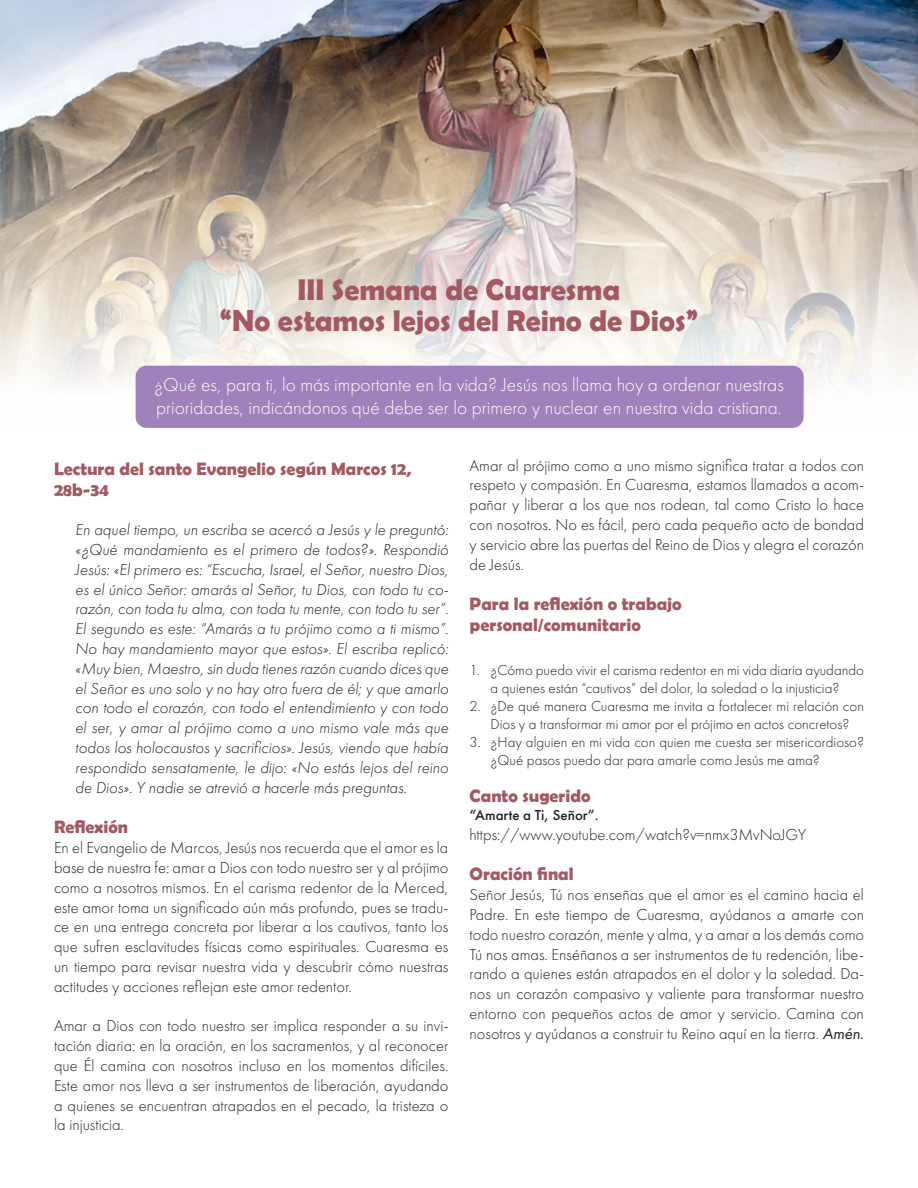
<style>
.page{position:relative;width:918px;height:1188px;background:#fff}
.page>*{position:absolute;margin:0;border:0;box-sizing:border-box;transform-origin:0 0}
.Titulo_numerico{font:700 30px "Berlin Sans FB Demi";color:#a35962}
.texto_bibico{font:300 19.5px/23.4px "Futura PT";color:#fff}
.Titulitos{font:700 18px/21px "Berlin Sans FB Demi";color:#a35962}
.Bloque_texto{font:300 16.5px/19.8px "Futura PT";color:#231f20;text-align:justify}
.texto_bibico-2{font:italic 300 16.5px/19.8px "Futura PT";color:#231f20;text-align:justify}
.Texto_tabulado{font:300 15px/18px "Futura PT";color:#231f20;text-align:center}
.Titulitos-2{font:500 15px "Futura PT";color:#231f20}
.s1{font-weight:400;font-style:italic}
</style>
<div class="page">
<img style="left:0;top:0;width:918px;height:428px">
<div style="left:136px;top:366px;width:668px;height:62px;background:#9f81bb;border-radius:11px"></div>
<p class="Titulo_numerico" style="left:298px;top:272px;width:324px">III Semana de Cuaresma</p>
<p class="Titulo_numerico" style="left:220px;top:304px;width:480px">“No estamos lejos del Reino de Dios”</p>
<p class="texto_bibico" style="left:154px;top:373px;width:631px">¿Qué es, para ti, lo más importante en la vida? Jesús nos llama hoy a ordenar nuestras prioridades, indicándonos qué debe ser lo primero y nuclear en nuestra vida cristiana.</p>
<p class="Titulitos" style="left:54px;top:458px;width:359px">Lectura del santo Evangelio según Marcos 12,<br>28b-34</p>
<p class="texto_bibico-2" style="left:75px;top:520px;width:375px">En aquel tiempo, un escriba se acercó a Jesús y le preguntó: «¿Qué mandamiento es el primero de todos?». Respondió Jesús: «El primero es: “Escucha, Israel, el Señor, nuestro Dios, es el único Señor: amarás al Señor, tu Dios, con todo tu co&shy;razón, con toda tu alma, con toda tu mente, con todo tu ser”.<br>El segundo es este: “Amarás a tu prójimo como a ti mismo”.<br>No hay mandamiento mayor que estos». El escriba replicó: «Muy bien, Maestro, sin duda tienes razón cuando dices que el Señor es uno solo y no hay otro fuera de él; y que amarlo con todo el corazón, con todo el entendimiento y con todo el ser, y amar al prójimo como a uno mismo vale más que todos los holocaustos y sacrificios». Jesús, viendo que había respondido sensatamente, le dijo: «No estás lejos del reino de Dios». Y nadie se atrevió a hacerle más preguntas.</p>
<p class="Titulitos" style="left:54px;top:816px;width:76px">Reflexión</p>
<p class="Bloque_texto" style="left:54px;top:838px;width:396px">En el Evangelio de Marcos, Jesús nos recuerda que el amor es la base de nuestra fe: amar a Dios con todo nuestro ser y al prójimo como a nosotros mismos. En el carisma redentor de la Merced, este amor toma un significado aún más profundo, pues se tradu&shy;ce en una entrega concreta por liberar a los cautivos, tanto los que sufren esclavitudes físicas como espirituales. Cuaresma es un tiempo para revisar nuestra vida y descubrir cómo nuestras actitudes y acciones reflejan este amor redentor.</p>
<p class="Bloque_texto" style="left:54px;top:1016px;width:396px">Amar a Dios con todo nuestro ser implica responder a su invi&shy;tación diaria: en la oración, en los sacramentos, y al reconocer que Él camina con nosotros incluso en los momentos difíciles.<br>Este amor nos lleva a ser instrumentos de liberación, ayudando a quienes se encuentran atrapados en el pecado, la tristeza o la injusticia.</p>
<p class="Bloque_texto" style="left:470px;top:455px;width:396px">Amar al prójimo como a uno mismo significa tratar a todos con respeto y compasión. En Cuaresma, estamos llamados a acom&shy;pañar y liberar a los que nos rodean, tal como Cristo lo hace con nosotros. No es fácil, pero cada pequeño acto de bondad y servicio abre las puertas del Reino de Dios y alegra el corazón de Jesús.</p>
<p class="Titulitos" style="left:470px;top:593px;width:214px">Para la reflexión o trabajo</p>
<p class="Titulitos" style="left:470px;top:614px;width:173px">personal/comunitario</p>
<p class="Texto_tabulado" style="left:470px;top:661px;width:396px">1. ¿Cómo puedo vivir el carisma redentor en mi vida diaria ayudando a quienes están “cautivos” del dolor, la soledad o la injusticia?</p>
<p class="Texto_tabulado" style="left:470px;top:697px;width:396px">2. ¿De qué manera Cuaresma me invita a fortalecer mi relación con<br>Dios y a transformar mi amor por el prójimo en actos concretos?</p>
<p class="Texto_tabulado" style="left:491px;top:733px;width:375px;text-align:left;text-indent:-21px">3. ¿Hay alguien en mi vida con quien me cuesta ser misericordioso? ¿Qué pasos puedo dar para amarle como Jesús me ama?</p>
<p class="Titulitos" style="left:470px;top:785px;width:122px">Canto sugerido</p>
<p class="Titulitos-2" style="left:470px;top:806px;width:131px">“Amarte a Ti, Señor”.</p>
<p class="Bloque_texto" style="left:470px;top:824px;width:338px">https://www.youtube.com/watch?v=nmx3MvNoJGY</p>
<p class="Titulitos" style="left:470px;top:863px;width:106px">Oración final</p>
<p class="Bloque_texto" style="left:470px;top:885px;width:396px">Señor Jesús, Tú nos enseñas que el amor es el camino hacia el Padre. En este tiempo de Cuaresma, ayúdanos a amarte con todo nuestro corazón, mente y alma, y a amar a los demás como Tú nos amas. Enséñanos a ser instrumentos de tu redención, libe&shy;rando a quienes están atrapados en el dolor y la soledad. Da&shy;nos un corazón compasivo y valiente para transformar nuestro entorno con pequeños actos de amor y servicio. Camina con nosotros y ayúdanos a construir tu Reino aquí en la tierra. <span class="s1">Amén.</span></p>
</div>
